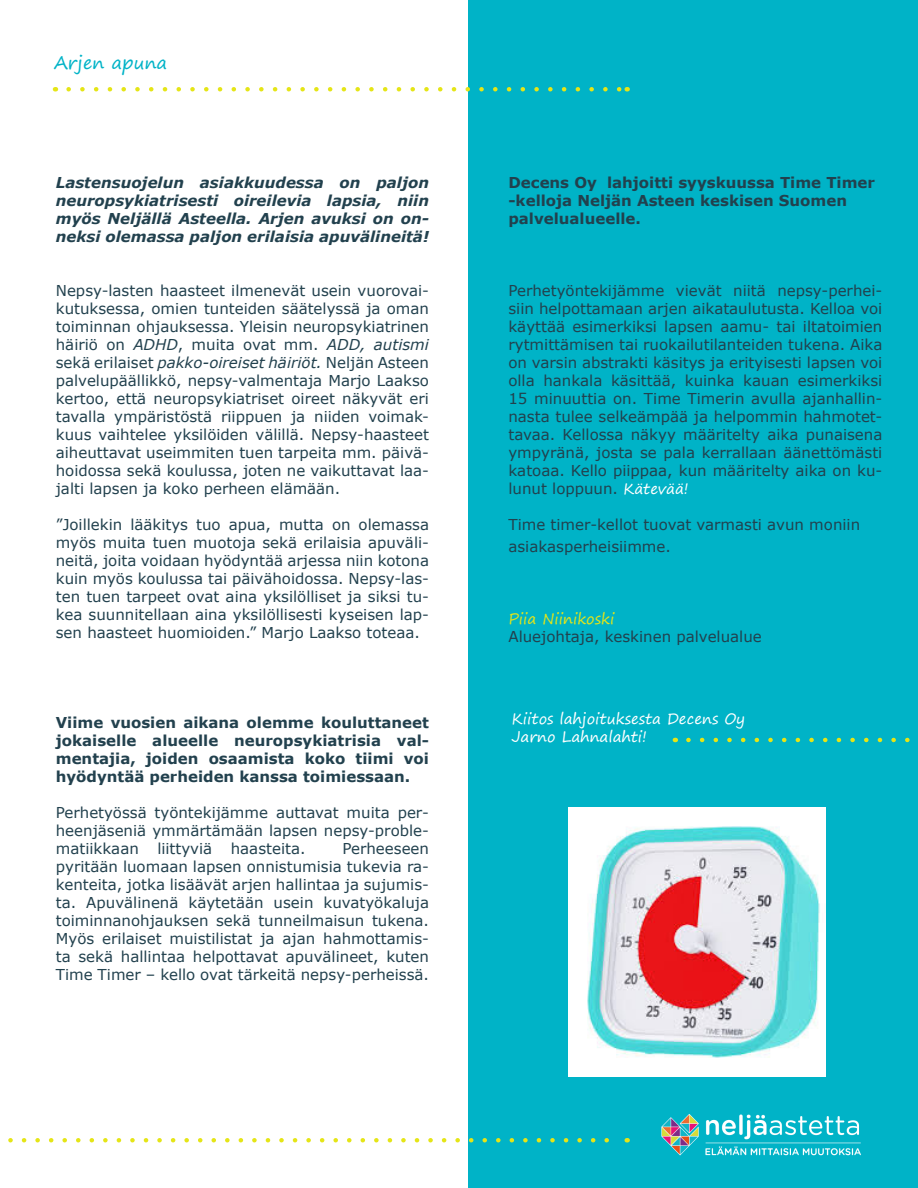
<style>
.page{position:relative;width:918px;height:1188px;background:#fff}
.page>*{position:absolute;margin:0;border:0;box-sizing:border-box;transform-origin:0 0}
.t1{font:18px "Segoe Print";color:#00b3c7}
.t2{font:15px/18px "Verdana";color:#22414e;text-align:justify}
.t3{font:700 15px/18px "Verdana";color:#22414e;text-align:justify}
.t4{font:italic 700 15px/18px "Verdana";color:#22414e;text-align:justify}
.t5{font:15px/18px "Segoe Print";color:#fff}
.t6{font:15px "Segoe Print";color:#e5e517}
.s1{font-style:italic}
.s2{font-family:"Segoe Print";color:#fff}
</style>
<div class="page">
<div style="left:468px;top:0;width:450px;height:1188px;background:#00b3c7"></div>
<svg style="left:69px;top:87px;width:551px;height:5px"></svg>
<svg style="left:688px;top:738px;width:222px;height:4px"></svg>
<img style="left:661px;top:1114px;width:200px;height:42px">
<svg style="left:8px;top:1138px;width:601px;height:5px"></svg>
<img style="left:568px;top:807px;width:258px;height:269px">
<p class="t1" style="left:54px;top:47px;width:115px">Arjen apuna</p>
<p class="t4" style="left:56px;top:174px;width:375px">Lastensuojelun asiakkuudessa on paljon neuropsykiatrisesti oireilevia lapsia, niin myös Neljällä Asteella. Arjen avuksi on on&shy;neksi olemassa paljon erilaisia apuvälineitä!</p>
<p class="t2" style="left:56px;top:282px;width:375px">Nepsy-lasten haasteet ilmenevät usein vuorovai&shy;kutuksessa, omien tunteiden säätelyssä ja oman toiminnan ohjauksessa. Yleisin neuropsykiatrinen häiriö on <span class="s1">ADHD</span>, muita ovat mm. <span class="s1">ADD, autismi </span>sekä erilaiset <span class="s1">pakko-oireiset häiriöt.</span> Neljän Asteen palvelupäällikkö, nepsy-valmentaja Marjo Laakso kertoo, että neuropsykiatriset oireet näkyvät eri tavalla ympäristöstä riippuen ja niiden voimak&shy;kuus vaihtelee yksilöiden välillä. Nepsy-haasteet aiheuttavat useimmiten tuen tarpeita mm. päivä&shy;hoidossa sekä koulussa, joten ne vaikuttavat laa&shy;jalti lapsen ja koko perheen elämään.</p>
<p class="t2" style="left:56px;top:516px;width:375px">”Joillekin lääkitys tuo apua, mutta on olemassa myös muita tuen muotoja sekä erilaisia apuväli&shy;neitä, joita voidaan hyödyntää arjessa niin kotona kuin myös koulussa tai päivähoidossa. Nepsy-las&shy;ten tuen tarpeet ovat aina yksilölliset ja siksi tu&shy;kea suunnitellaan aina yksilöllisesti kyseisen lap&shy;sen haasteet huomioiden.” Marjo Laakso toteaa.</p>
<p class="t3" style="left:56px;top:714px;width:375px">Viime vuosien aikana olemme kouluttaneet jokaiselle alueelle neuropsykiatrisia val&shy;mentajia, joiden osaamista koko tiimi voi hyödyntää perheiden kanssa toimiessaan.</p>
<p class="t2" style="left:56px;top:804px;width:375px">Perhetyössä työntekijämme auttavat muita per&shy;heenjäseniä ymmärtämään lapsen nepsy-proble&shy;matiikkaan liittyviä haasteita.</p>
<p class="t2" style="left:56px;top:840px;width:375px;text-indent:287px">Perheeseen pyritään luomaan lapsen onnistumisia tukevia ra&shy;kenteita, jotka lisäävät arjen hallintaa ja sujumis&shy;ta. Apuvälinenä käytetään usein kuvatyökaluja toiminnanohjauksen sekä tunneilmaisun tukena.<br>Myös erilaiset muistilistat ja ajan hahmottamis&shy;ta sekä hallintaa helpottavat apuvälineet, kuten Time Timer – kello ovat tärkeitä nepsy-perheissä.</p>
<p class="t3" style="left:508px;top:174px;width:368px;text-align:left">Decens Oy lahjoitti syyskuussa Time Timer -kelloja Neljän Asteen keskisen Suomen palvelualueelle.</p>
<p class="t2" style="left:508px;top:282px;width:375px">Perhetyöntekijämme vievät niitä nepsy-perhei&shy;siin helpottamaan arjen aikataulutusta. Kelloa voi käyttää esimerkiksi lapsen aamu- tai iltatoimien rytmittämisen tai ruokailutilanteiden tukena. Aika on varsin abstrakti käsitys ja erityisesti lapsen voi olla hankala käsittää, kuinka kauan esimerkiksi 15 minuuttia on. Time Timerin avulla ajanhallin&shy;nasta tulee selkeämpää ja helpommin hahmotet&shy;tavaa. Kellossa näkyy määritelty aika punaisena ympyränä, josta se pala kerrallaan äänettömästi katoaa. Kello piippaa, kun määritelty aika on ku&shy;lunut loppuun. <span class="s2">Kätevää!</span></p>
<p class="t2" style="left:508px;top:514px;width:353px;line-height:21.6px">Time timer-kellot tuovat varmasti avun moniin asiakasperheisiimme.</p>
<p class="t6" style="left:508px;top:605px;width:107px">Piia Niinikoski</p>
<p class="t2" style="left:508px;top:627px;width:255px">Aluejohtaja, keskinen palvelualue</p>
<p class="t5" style="left:512px;top:709px;width:235px">Kiitos lahjoituksesta Decens Oy<br>Jarno Lahnalahti!</p>
</div>
